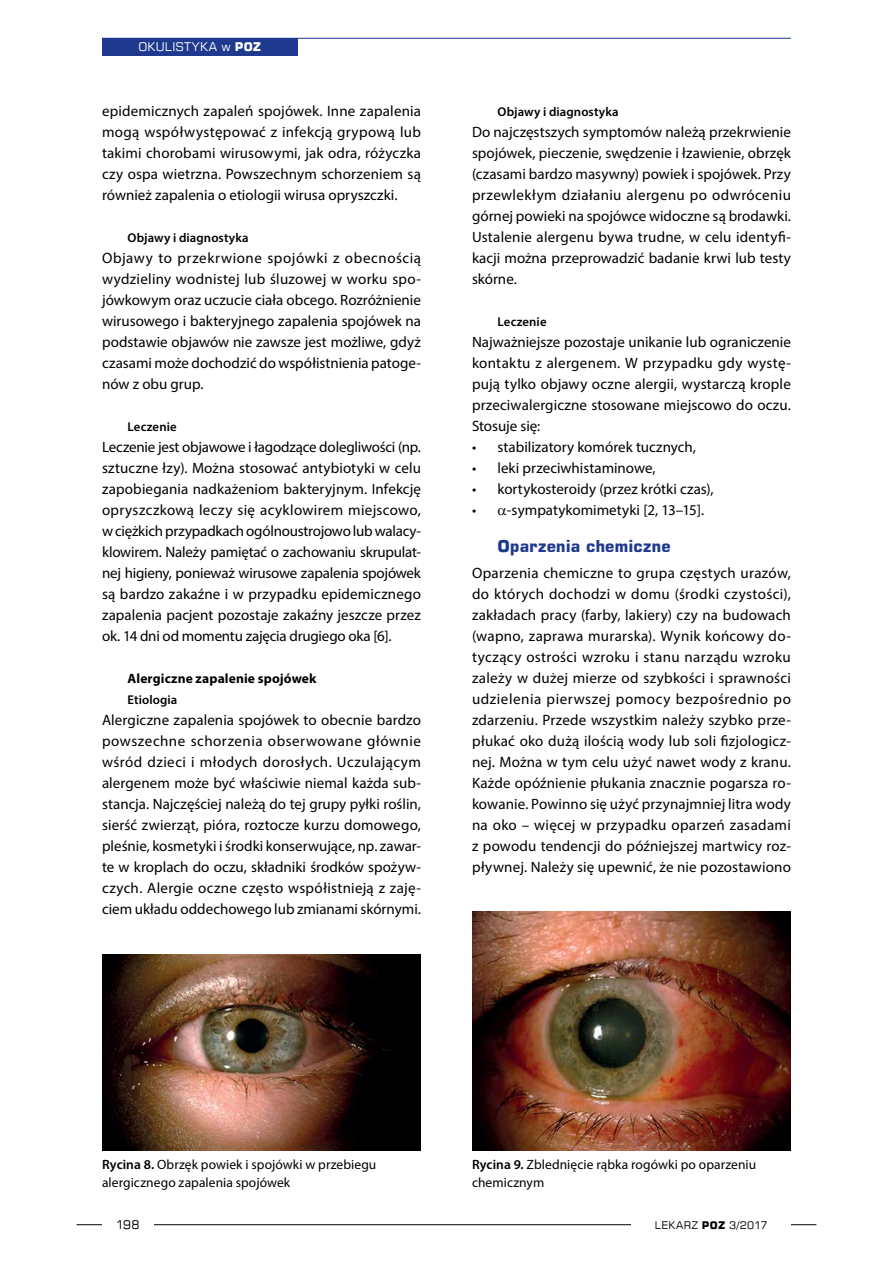
<style>
.page{position:relative;width:893px;height:1263px;background:#fff}
.page>*{position:absolute;margin:0;border:0;box-sizing:border-box;transform-origin:0 0}
.t1{font:700 16.5px "Square 721 EU";letter-spacing:-.005em;color:#1e398d}
.t2{font:15px/21px "Myriad Pro";color:#000;text-align:justify}
.t3{font:13.5px/18px "Myriad Pro";letter-spacing:.005em;color:#000}
.t4{font:700 13.5px "Myriad Pro";letter-spacing:.01em;color:#000}
.t5{font:600 12.75px "Myriad Pro";letter-spacing:.01em;color:#000}
.t6{font:12px "Square 721 EU";letter-spacing:.035em;color:#fff}
.t7{font:12px "Square 721 EU";color:#000}
.t8{font:10.5px "Square 721 EU";letter-spacing:.03em;color:#000}
.s1{font-weight:700}
.s2{font-weight:600}
</style>
<div class="page">
<hr style="left:102px;top:38px;width:689px;height:1px;background:#1e398d">
<hr style="left:77px;top:1224px;width:739px;height:1px;background:#000">
<div style="left:102px;top:1216px;width:51px;height:17px;background:#fff"></div>
<div style="left:631px;top:1216px;width:160px;height:17px;background:#fff"></div>
<div style="left:102px;top:38px;width:196px;height:17px;background:#1e398d"></div>
<img style="left:472px;top:911px;width:319px;height:239px">
<img style="left:102px;top:954px;width:319px;height:196px">
<p class="t6" style="left:138px;top:39px;width:124px">OKULISTYKA W <span class="s1">POZ</span></p>
<p class="t2" style="left:102px;top:100px;width:320px">epidemicznych zapaleń spojówek. Inne zapalenia mogą współwystępować z infekcją grypową lub takimi chorobami wirusowymi, jak odra, różyczka czy ospa wietrzna. Powszechnym schorzeniem są również zapalenia o etiologii wirusa opryszczki.</p>
<p class="t5" style="left:128px;top:229px;width:123px">Objawy i diagnostyka</p>
<p class="t2" style="left:102px;top:247px;width:320px">Objawy to przekrwione spojówki z obecnością wydzieliny wodnistej lub śluzowej w worku spo&shy;jówkowym oraz uczucie ciała obcego. Rozróżnienie wirusowego i bakteryjnego zapalenia spojówek na podstawie objawów nie zawsze jest możliwe, gdyż czasami może dochodzić do współistnienia patoge&shy;nów z obu grup.</p>
<p class="t5" style="left:128px;top:418px;width:51px">Leczenie</p>
<p class="t2" style="left:102px;top:436px;width:320px">Leczenie jest objawowe i łagodzące dolegliwości (np. sztuczne łzy). Można stosować antybiotyki w celu zapobiegania nadkażeniom bakteryjnym. Infekcję opryszczkową leczy się acyklowirem miejscowo, w ciężkich przypadkach ogólnoustrojowo lub walacy&shy;klowirem. Należy pamiętać o zachowaniu skrupulat&shy;nej higieny, ponieważ wirusowe zapalenia spojówek są bardzo zakaźne i w przypadku epidemicznego zapalenia pacjent pozostaje zakaźny jeszcze przez ok. 14 dni od momentu zajęcia drugiego oka [6].</p>
<p class="t4" style="left:128px;top:669px;width:190px">Alergiczne zapalenie spojówek</p>
<p class="t5" style="left:128px;top:691px;width:51px">Etiologia</p>
<p class="t2" style="left:102px;top:709px;width:320px">Alergiczne zapalenia spojówek to obecnie bardzo powszechne schorzenia obserwowane głównie wśród dzieci i młodych dorosłych. Uczulającym alergenem może być właściwie niemal każda sub&shy;stancja. Najczęściej należą do tej grupy pyłki roślin, sierść zwierząt, pióra, roztocze kurzu domowego, pleśnie, kosmetyki i środki konserwujące, np. zawar&shy;te w kroplach do oczu, składniki środków spożyw&shy;czych. Alergie oczne często współistnieją z zaję&shy;ciem układu oddechowego lub zmianami skórnymi.</p>
<p class="t5" style="left:497px;top:103px;width:123px">Objawy i diagnostyka</p>
<p class="t2" style="left:472px;top:121px;width:320px">Do najczęstszych symptomów należą przekrwienie spojówek, pieczenie, swędzenie i łzawienie, obrzęk (czasami bardzo masywny) powiek i spojówek. Przy przewlekłym działaniu alergenu po odwróceniu górnej powieki na spojówce widoczne są brodawki.<br>Ustalenie alergenu bywa trudne, w celu identyfi&shy;kacji można przeprowadzić badanie krwi lub testy skórne.</p>
<p class="t5" style="left:497px;top:313px;width:51px">Leczenie</p>
<p class="t2" style="left:472px;top:331px;width:320px">Najważniejsze pozostaje unikanie lub ograniczenie kontaktu z alergenem. W przypadku gdy wystę&shy;pują tylko objawy oczne alergii, wystarczą krople przeciwalergiczne stosowane miejscowo do oczu.<br>Stosuje się:</p>
<p class="t2" style="left:472px;top:436px;width:225px">• stabilizatory komórek tucznych,</p>
<p class="t2" style="left:472px;top:457px;width:185px">• leki przeciwhistaminowe,</p>
<p class="t2" style="left:472px;top:478px;width:243px">• kortykosteroidy (przez krótki czas),</p>
<p class="t2" style="left:472px;top:499px;width:234px">• -sympatykomimetyki [2, 13–15].</p>
<p class="t1" style="left:497px;top:536px;width:175px">Oparzenia chemiczne</p>
<p class="t2" style="left:472px;top:562px;width:320px">Oparzenia chemiczne to grupa częstych urazów, do których dochodzi w domu (środki czystości), zakładach pracy (farby, lakiery) czy na budowach (wapno, zaprawa murarska). Wynik końcowy do&shy;tyczący ostrości wzroku i stanu narządu wzroku zależy w dużej mierze od szybkości i sprawności udzielenia pierwszej pomocy bezpośrednio po zdarzeniu. Przede wszystkim należy szybko prze&shy;płukać oko dużą ilością wody lub soli fizjologicz&shy;nej. Można w tym celu użyć nawet wody z kranu.<br>Każde opóźnienie płukania znacznie pogarsza ro&shy;kowanie. Powinno się użyć przynajmniej litra wody na oko – więcej w przypadku oparzeń zasadami z powodu tendencji do późniejszej martwicy roz&shy;pływnej. Należy się upewnić, że nie pozostawiono</p>
<p class="t3" style="left:102px;top:1155px;width:276px"><span class="s2">Rycina 8.</span> Obrzęk powiek i spojówki w przebiegu alergicznego zapalenia spojówek</p>
<p class="t3" style="left:472px;top:1155px;width:286px"><span class="s2">Rycina 9.</span> Zblednięcie rąbka rogówki po oparzeniu chemicznym</p>
<p class="t7" style="left:116px;top:1217px;width:25px">198</p>
<p class="t8" style="left:655px;top:1218px;width:115px">LEKARZ <span class="s1">POZ</span> 3/2017</p>
</div>
